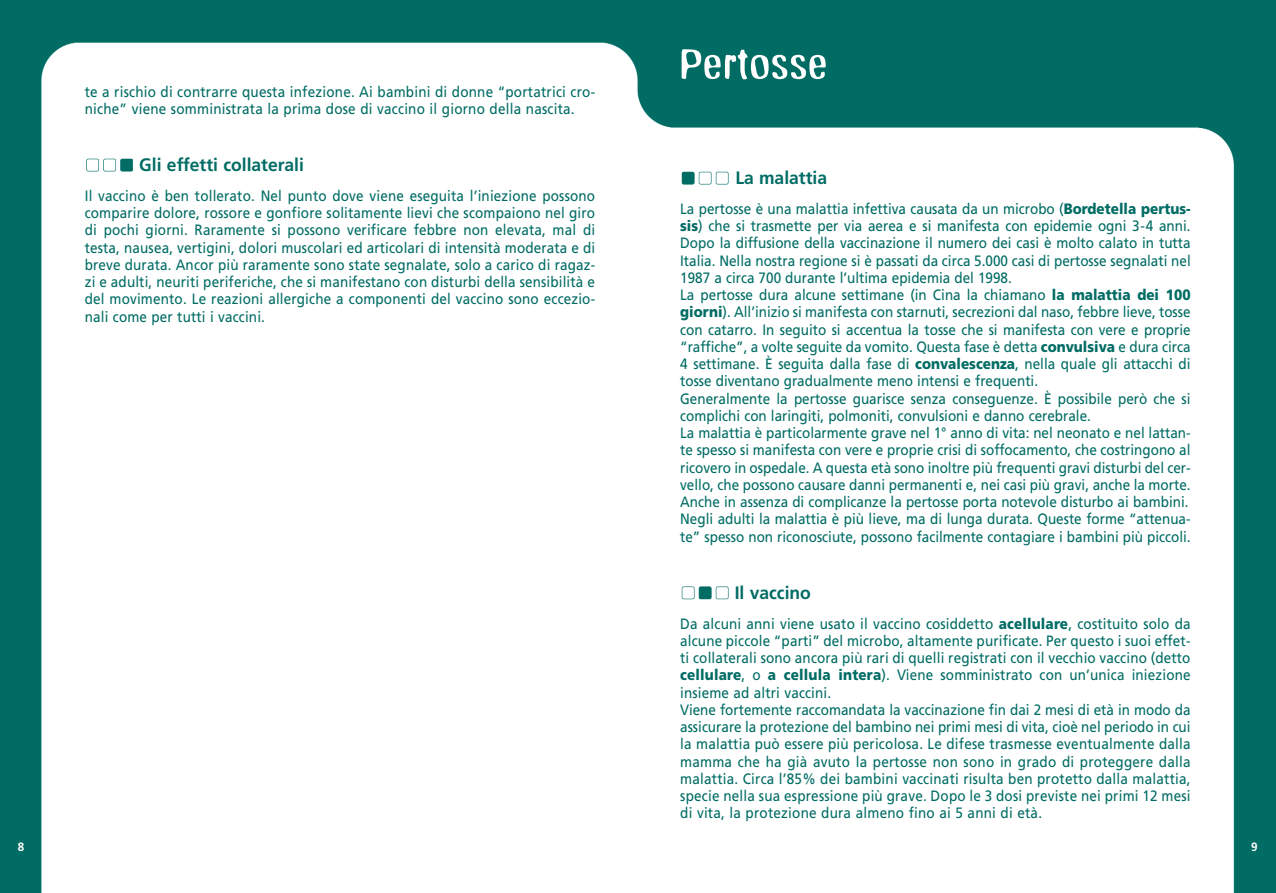
<style>
.page{position:relative;width:1276px;height:893px;background:#fff}
.page>*{position:absolute;margin:0;border:0;box-sizing:border-box;transform-origin:0 0}
.t1{font:45px "Broken Wing";letter-spacing:.02em;color:#fff;scale:1.2 1}
.t2{font:700 18px "Frutiger";color:#006c64}
.t3{font:15px/17.2px "Frutiger";color:#006c64;scale:.9 1}
.t4{font:700 12px "Frutiger";color:#fff}
.s1{font-weight:900}
</style>
<div class="page">
<img style="left:0;top:0;width:1275px;height:893px">
<div style="left:682px;top:586px;width:12px;height:13px;border:1px solid #006c64;border-radius:2px"></div>
<div style="left:699px;top:587px;width:12px;height:12px;background:#006c64;border-radius:2px"></div>
<div style="left:699px;top:586px;width:12px;height:13px;border:1px solid #006c64;border-radius:2px"></div>
<div style="left:716px;top:586px;width:12px;height:13px;border:1px solid #006c64;border-radius:2px"></div>
<div style="left:682px;top:172px;width:12px;height:12px;background:#006c64;border-radius:2px"></div>
<div style="left:682px;top:172px;width:12px;height:12px;border:1px solid #006c64;border-radius:2px"></div>
<div style="left:699px;top:172px;width:12px;height:12px;border:1px solid #006c64;border-radius:2px"></div>
<div style="left:716px;top:172px;width:12px;height:12px;border:1px solid #006c64;border-radius:2px"></div>
<div style="left:86px;top:159px;width:13px;height:12px;border:1px solid #006c64;border-radius:2px"></div>
<div style="left:103px;top:159px;width:13px;height:12px;border:1px solid #006c64;border-radius:2px"></div>
<div style="left:121px;top:159px;width:12px;height:12px;background:#006c64;border-radius:2px"></div>
<div style="left:120px;top:159px;width:13px;height:12px;border:1px solid #006c64;border-radius:2px"></div>
<p class="t3" style="left:85px;top:84px;width:568px">te a rischio di contrarre questa infezione. Ai bambini di donne “portatrici cro&shy;niche” viene somministrata la prima dose di vaccino il giorno della nascita.</p>
<p class="t2" style="left:139px;top:157px;width:166px">Gli effetti collaterali</p>
<p class="t3" style="left:85px;top:188px;width:569px;text-align:justify">Il vaccino è ben tollerato. Nel punto dove viene eseguita l’iniezione possono comparire dolore, rossore e gonfiore solitamente lievi che scompaiono nel giro di pochi giorni. Raramente si possono verificare febbre non elevata, mal di testa, nausea, vertigini, dolori muscolari ed articolari di intensità moderata e di breve durata. Ancor più raramente sono state segnalate, solo a carico di ragaz&shy;zi e adulti, neuriti periferiche, che si manifestano con disturbi della sensibilità e del movimento. Le reazioni allergiche a componenti del vaccino sono eccezio&shy;nali come per tutti i vaccini.</p>
<h1 class="t1" style="left:680px;top:46px;width:124px">Pertosse</h1>
<p class="t2" style="left:735px;top:170px;width:93px">La malattia</p>
<p class="t3" style="left:680px;top:201px;width:569px">La pertosse è una malattia infettiva causata da un microbo (<span class="s1">Bordetella pertus&shy;sis</span>) che si trasmette per via aerea e si manifesta con epidemie ogni 3-4 anni.<br>Dopo la diffusione della vaccinazione il numero dei casi è molto calato in tutta Italia. Nella nostra regione si è passati da circa 5.000 casi di pertosse segnalati nel 1987 a circa 700 durante l’ultima epidemia del 1998.<br>La pertosse dura alcune settimane (in Cina la chiamano <span class="s1">la malattia dei 100 giorni</span>). All’inizio si manifesta con starnuti, secrezioni dal naso, febbre lieve, tosse con catarro. In seguito si accentua la tosse che si manifesta con vere e proprie “raffiche”, a volte seguite da vomito. Questa fase è detta <span class="s1">convulsiva</span> e dura circa 4 settimane. È seguita dalla fase di <span class="s1">convalescenza</span>, nella quale gli attacchi di tosse diventano gradualmente meno intensi e frequenti.<br>Generalmente la pertosse guarisce senza conseguenze. È possibile però che si complichi con laringiti, polmoniti, convulsioni e danno cerebrale.<br>La malattia è particolarmente grave nel 1° anno di vita: nel neonato e nel lattan&shy;te spesso si manifesta con vere e proprie crisi di soffocamento, che costringono al ricovero in ospedale. A questa età sono inoltre più frequenti gravi disturbi del cer&shy;vello, che possono causare danni permanenti e, nei casi più gravi, anche la morte.<br>Anche in assenza di complicanze la pertosse porta notevole disturbo ai bambini.<br>Negli adulti la malattia è più lieve, ma di lunga durata. Queste forme “attenua&shy;te” spesso non riconosciute, possono facilmente contagiare i bambini più piccoli.</p>
<p class="t2" style="left:735px;top:585px;width:78px">Il vaccino</p>
<p class="t3" style="left:680px;top:616px;width:568px">Da alcuni anni viene usato il vaccino cosiddetto <span class="s1">acellulare</span>, costituito solo da alcune piccole “parti” del microbo, altamente purificate. Per questo i suoi effet&shy;ti collaterali sono ancora più rari di quelli registrati con il vecchio vaccino (detto <span class="s1">cellulare</span>, o <span class="s1">a cellula intera</span>). Viene somministrato con un’unica iniezione insieme ad altri vaccini.<br>Viene fortemente raccomandata la vaccinazione fin dai 2 mesi di età in modo da assicurare la protezione del bambino nei primi mesi di vita, cioè nel periodo in cui la malattia può essere più pericolosa. Le difese trasmesse eventualmente dalla mamma che ha già avuto la pertosse non sono in grado di proteggere dalla malattia. Circa l’85% dei bambini vaccinati risulta ben protetto dalla malattia, specie nella sua espressione più grave. Dopo le 3 dosi previste nei primi 12 mesi di vita, la protezione dura almeno fino ai 5 anni di età.</p>
<p class="t4" style="left:18px;top:842px;width:8px">8</p>
<p class="t4" style="left:1251px;top:842px;width:8px">9</p>
</div>
